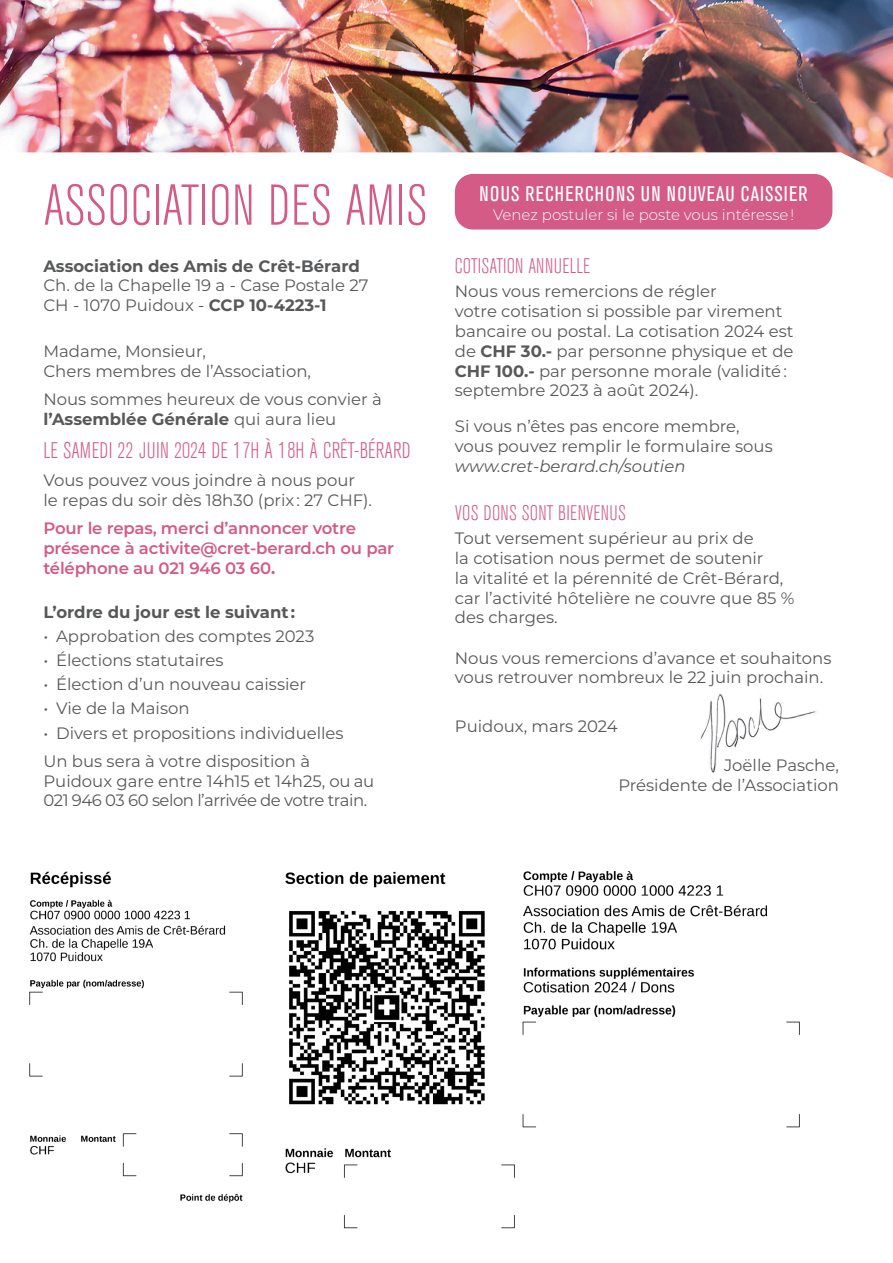
<style>
.page{position:relative;width:893px;height:1263px;background:#fff}
.page>*{position:absolute;margin:0;border:0;box-sizing:border-box;transform-origin:0 0}
.t1{font:300 57px "Akzidenz Grot Con BQ";letter-spacing:.01em;color:#d35b86}
.t2{font:300 22.5px "Akzidenz Grot Con BQ";color:#d35b86}
.t3{font:300 21px "Akzidenz Grot Con BQ";letter-spacing:.01em;color:#d35b86}
.t4{font:21px "Akzidenz Grot Con BQ";letter-spacing:.05em;color:#fff}
.t5{font:16.5px/19.8px "Montserrat";color:#57585a}
.t6{font:600 16.5px/19.8px "Montserrat";letter-spacing:-.01em;color:#d35b86}
.t7{font:700 16.5px "Montserrat";color:#57585a}
.t8{font:300 15px "Montserrat";color:#fff}
.s1{font-weight:700}
.s2{font-size:19.5px}
.s3{font-style:italic}
</style>
<div class="page">
<img style="left:29px;top:871px;width:771px;height:358px">
<img style="left:700px;top:694px;width:116px;height:79px">
<img style="left:0;top:0;width:893px;height:179px">
<div style="left:455px;top:174px;width:377px;height:56px;background:#d35b86;border-radius:18px"></div>
<p class="t1" style="left:43px;top:175px;width:386px">ASSOCIATION DES AMIS</p>
<p class="t7" style="left:43px;top:254px;width:318px">Association des Amis de Crêt-Bérard</p>
<p class="t5" style="left:43px;top:275px;width:326px">Ch. de la Chapelle 19 a - Case Postale 27</p>
<p class="t5" style="left:43px;top:295px;width:285px">CH - 1070 Puidoux - <span class="s1">CCP 10-4223-1</span></p>
<p class="t5" style="left:43px;top:341px;width:164px">Madame, Monsieur,</p>
<p class="t5" style="left:43px;top:360px;width:269px">Chers membres de l’Association,</p>
<p class="t5" style="left:43px;top:389px;width:340px">Nous sommes heureux de vous convier à <span class="s1">l’Assemblée Générale</span> qui aura lieu</p>
<p class="t2" style="left:43px;top:438px;width:369px">LE SAMEDI 22 JUIN 2024 DE 17H À 18H À CRÊT-BÉRARD</p>
<p class="t5" style="left:43px;top:470px;width:330px">Vous pouvez vous joindre à nous pour le repas du soir dès 18h30 (prix : 27 CHF).</p>
<p class="t6" style="left:43px;top:518px;width:352px">Pour le repas, merci d’annoncer votre présence à activite@cret-berard.ch ou par téléphone au 021 946 03 60<span class="s2">.</span></p>
<p class="t7" style="left:43px;top:600px;width:253px">L’ordre du jour est le suivant :</p>
<p class="t5" style="left:43px;top:626px;width:272px">• Approbation des comptes 2023</p>
<p class="t5" style="left:43px;top:650px;width:182px">• Élections statutaires</p>
<p class="t5" style="left:43px;top:674px;width:264px">• Élection d’un nouveau caissier</p>
<p class="t5" style="left:43px;top:698px;width:148px">• Vie de la Maison</p>
<p class="t5" style="left:43px;top:722px;width:302px">• Divers et propositions individuelles</p>
<p class="t5" style="left:43px;top:750px;width:332px">Un bus sera à votre disposition à<br>Puidoux gare entre 14h15 et 14h25, ou au<br>021 946 03 60 selon l’arrivée de votre train.</p>
<p class="t4" style="left:480px;top:182px;width:330px">NOUS RECHERCHONS UN NOUVEAU CAISSIER</p>
<p class="t8" style="left:493px;top:205px;width:303px">Venez postuler si le poste vous intéresse !</p>
<p class="t3" style="left:455px;top:255px;width:137px">COTISATION ANNUELLE</p>
<p class="t5" style="left:455px;top:281px;width:340px">Nous vous remercions de régler<br>votre cotisation si possible par virement bancaire ou postal. La cotisation 2024 est de <span class="s1">CHF 30.-</span> par personne physique et de <span class="s1">CHF 100.-</span> par personne morale (validité : septembre 2023 à août 2024).</p>
<p class="t5" style="left:455px;top:416px;width:319px">Si vous n’êtes pas encore membre, vous pouvez remplir le formulaire sous <span class="s3">www.cret-berard.ch/soutien</span></p>
<p class="t3" style="left:455px;top:502px;width:173px">VOS DONS SONT BIENVENUS</p>
<p class="t5" style="left:455px;top:528px;width:341px">Tout versement supérieur au prix de<br>la cotisation nous permet de soutenir<br>la vitalité et la pérennité de Crêt-Bérard, car l’activité hôtelière ne couvre que 85 % des charges.</p>
<p class="t5" style="left:455px;top:647px;width:378px">Nous vous remercions d’avance et souhaitons</p>
<p class="t5" style="left:455px;top:667px;width:370px">vous retrouver nombreux le 22 juin prochain.</p>
<p class="t5" style="left:455px;top:715px;width:164px">Puidoux, mars 2024</p>
<p class="t5" style="left:724px;top:755px;width:116px">Joëlle Pasche,</p>
<p class="t5" style="left:618px;top:775px;width:222px">Présidente de l’Association</p>
</div>
